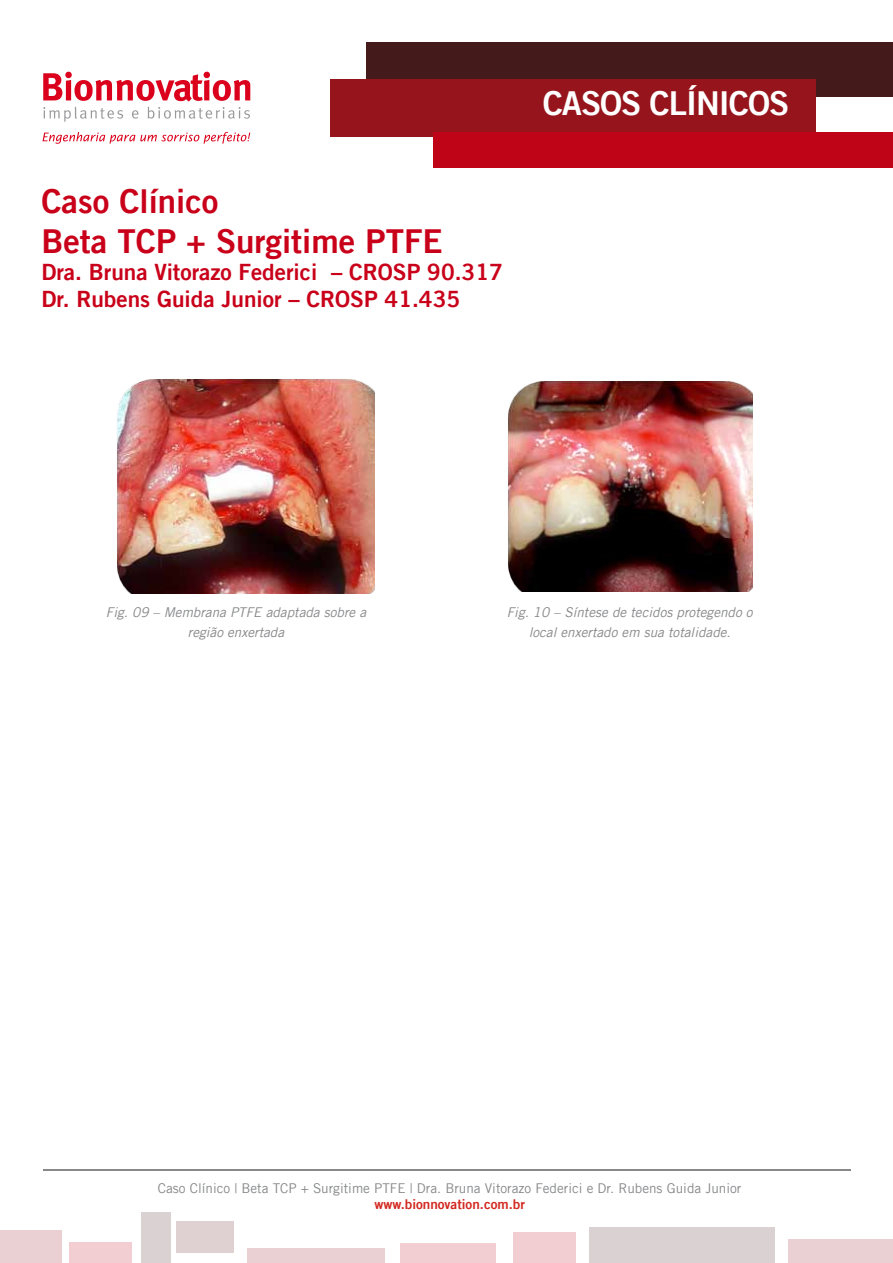
<style>
.page{position:relative;width:893px;height:1263px;background:#fff}
.page>*{position:absolute;margin:0;border:0;box-sizing:border-box;transform-origin:0 0}
.t1{font:33px/39.6px "Trade Gothic LT Bold Two";color:#c90019}
.t2{font:33px "Trade Gothic LT Bold Two";letter-spacing:-.03em;color:#fff}
.t3{font:22.5px/27px "Trade Gothic LT Bold Two";color:#c90019}
.t4{font:italic 13.5px/19.8px "Trade Gothic LT";color:#87888a;text-align:center}
.t5{font:13.5px "Trade Gothic LT";color:#87888a}
.t6{font:13.5px "Trade Gothic LT Bold Two";color:#d22820}
</style>
<div class="page">
<hr style="left:43px;top:1169px;width:807px;height:1px;background:#87888a">
<svg style="left:43px;top:72px;width:207px;height:29px"></svg>
<svg style="left:43px;top:107px;width:80px;height:15px"></svg>
<svg style="left:132px;top:110px;width:6px;height:9px"></svg>
<svg style="left:148px;top:107px;width:102px;height:12px"></svg>
<svg style="left:43px;top:132px;width:207px;height:12px"></svg>
<div style="left:366px;top:43px;width:527px;height:54px;background:#441b1a"></div>
<div style="left:330px;top:79px;width:486px;height:57px;background:#96141b"></div>
<div style="left:434px;top:133px;width:459px;height:35px;background:#c00418"></div>
<div style="left:142px;top:1212px;width:29px;height:50px;background:#dad2d2"></div>
<div style="left:589px;top:1227px;width:185px;height:36px;background:#dad2d2"></div>
<div style="left:176px;top:1221px;width:58px;height:32px;background:#dfd1d1"></div>
<div style="left:0;top:1230px;width:61px;height:33px;background:#ead0d2"></div>
<div style="left:247px;top:1248px;width:138px;height:15px;background:#ead0d2"></div>
<div style="left:70px;top:1243px;width:62px;height:20px;background:#f2cdd1"></div>
<div style="left:400px;top:1243px;width:96px;height:20px;background:#f2cdd1"></div>
<div style="left:513px;top:1232px;width:62px;height:31px;background:#f2cdd1"></div>
<div style="left:788px;top:1239px;width:105px;height:24px;background:#ead0d2"></div>
<img style="left:117px;top:379px;width:257px;height:215px">
<img style="left:508px;top:381px;width:245px;height:211px">
<h1 class="t1" style="left:41px;top:181px;width:403px">Caso Clínico<br>Beta TCP + Surgitime PTFE</h1>
<h2 class="t3" style="left:41px;top:258px;width:463px">Dra. Bruna Vitorazo Federici – CROSP 90.317<br>Dr. Rubens Guida Junior – CROSP 41.435</h2>
<h1 class="t2" style="left:543px;top:83px;width:248px">CASOS CLÍNICOS</h1>
<p class="t4" style="left:106px;top:602px;width:262px">Fig. 09 – Membrana PTFE adaptada sobre a região enxertada</p>
<p class="t4" style="left:507px;top:602px;width:247px">Fig. 10 – Síntese de tecidos protegendo o local enxertado em sua totalidade.</p>
<p class="t5" style="left:158px;top:1180px;width:585px">Caso Clínico | Beta TCP + Surgitime PTFE | Dra. Bruna Vitorazo Federici e Dr. Rubens Guida Junior</p>
<p class="t6" style="left:374px;top:1196px;width:152px">www.bionnovation.com.br</p>
</div>
